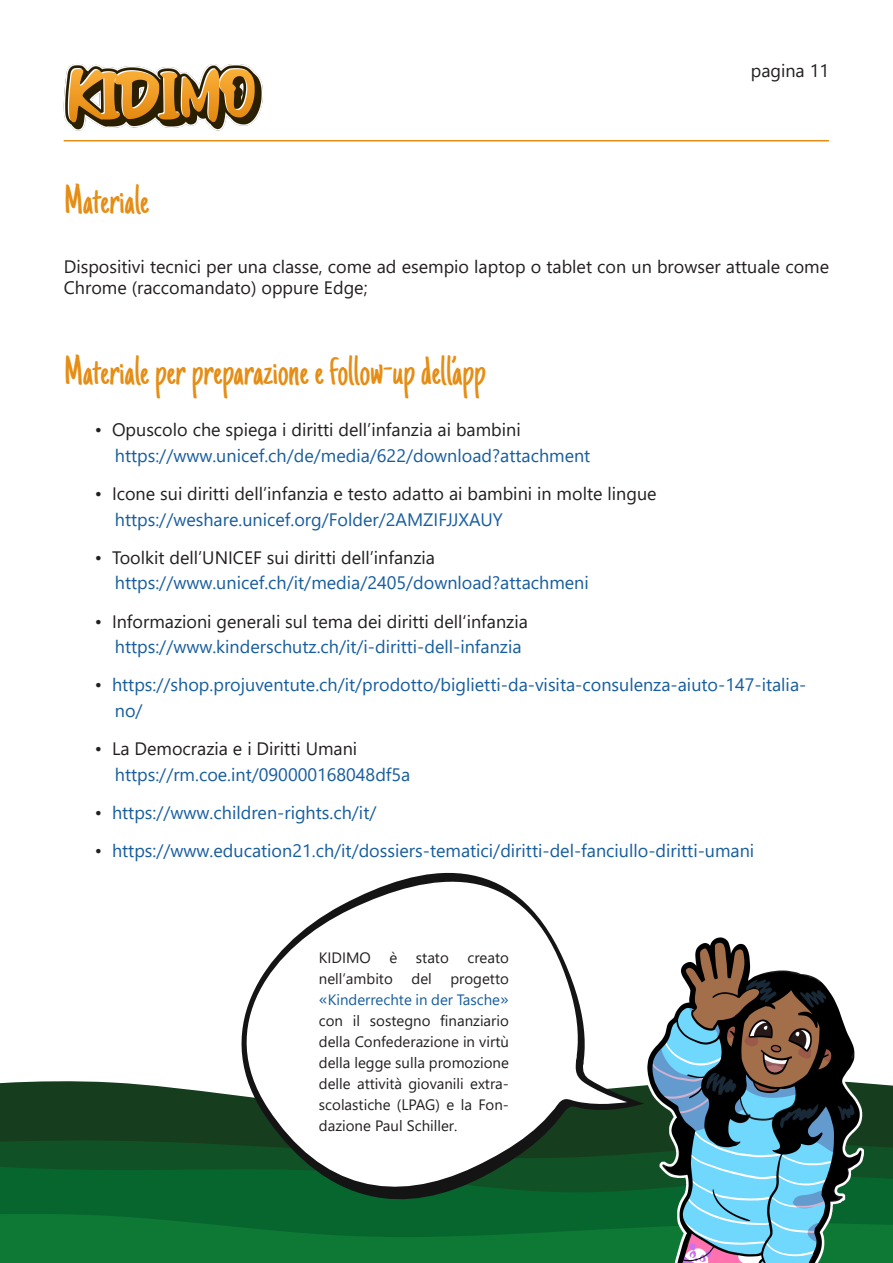
<style>
.page{position:relative;width:893px;height:1263px;background:#fff}
.page>*{position:absolute;margin:0;border:0;box-sizing:border-box;transform-origin:0 0}
.überschrift_2{font:42px "Just Another Hand";color:#e58d14}
.aufzählung_1{font:18px/25.5px "Segoe UI";color:#175d9e}
.Text{font:18px/21.6px "Segoe UI";color:#231f20}
.aufzählung_1-2{font:18px/25.5px "Segoe UI";color:#231f20}
.text_in_box{font:15px/21px "Segoe UI";color:#231f20;text-align:justify}
.s1{color:#231f20}
.s2{color:#175d9e}
</style>
<div class="page">
<hr style="left:64px;top:140px;width:765px;height:1px;background:#e58d14">
<img style="left:64px;top:64px;width:199px;height:67px">
<svg style="left:0;top:1081px;width:893px;height:42px;fill:#163d1e"></svg>
<svg style="left:0;top:1123px;width:893px;height:35px;fill:#163d1e"></svg>
<svg style="left:0;top:1158px;width:893px;height:54px;fill:#07652e"></svg>
<svg style="left:0;top:1212px;width:893px;height:51px;fill:#0d7934"></svg>
<img style="left:646px;top:937px;width:217px;height:326px">
<svg style="left:207px;top:1081px;width:408px;height:137px;fill:#07652e"></svg>
<svg style="left:214px;top:872px;width:391px;height:333px"></svg>
<svg style="left:536px;top:1038px;width:108px;height:88px"></svg>
<p class="überschrift_2" style="left:64px;top:175px;width:87px">Materiale</p>
<p class="Text" style="left:751px;top:58px;width:80px">pagina 11</p>
<p class="Text" style="left:64px;top:254px;width:767px">Dispositivi tecnici per una classe, come ad esempio laptop o tablet con un browser attuale come<br>Chrome (raccomandato) oppure Edge;</p>
<p class="überschrift_2" style="left:64px;top:347px;width:423px">Materiale per preparazione e follow-up dell’app</p>
<p class="aufzählung_1" style="left:115px;top:415px;width:477px;text-indent:-20px"><span class="s1">• Opuscolo che spiega i diritti dell’infanzia ai bambini </span>https://www.unicef.ch/de/media/622/download?attachment</p>
<p class="aufzählung_1-2" style="left:115px;top:479px;width:543px;text-indent:-20px">• Icone sui diritti dell’infanzia e testo adatto ai bambini in molte lingue <span class="s2">https://weshare.unicef.org/Folder/2AMZIFJJXAUY</span></p>
<p class="aufzählung_1" style="left:115px;top:543px;width:475px;text-indent:-20px"><span class="s1">• Toolkit dell’UNICEF sui diritti dell’infanzia </span>https://www.unicef.ch/it/media/2405/download?attachmeni</p>
<p class="aufzählung_1" style="left:115px;top:607px;width:415px;text-indent:-20px"><span class="s1">• Informazioni generali sul tema dei diritti dell‘infanzia </span>https://www.kinderschutz.ch/it/i-diritti-dell-infanzia</p>
<p class="aufzählung_1" style="left:115px;top:670px;width:693px;text-indent:-20px"><span class="s1">•</span> https://shop.projuventute.ch/it/prodotto/biglietti-da-visita-consulenza-aiuto-147-italia&shy;no/</p>
<p class="aufzählung_1" style="left:115px;top:734px;width:297px;text-indent:-20px"><span class="s1">• La Democrazia e i Diritti Umani </span>https://rm.coe.int/090000168048df5a</p>
<p class="aufzählung_1" style="left:95px;top:798px;width:283px"><span class="s1">•</span> https://www.children-rights.ch/it/</p>
<p class="aufzählung_1" style="left:95px;top:836px;width:661px"><span class="s1">•</span> https://www.education21.ch/it/dossiers-tematici/diritti-del-fanciullo-diritti-umani</p>
<p class="text_in_box" style="left:319px;top:946px;width:192px">KIDIMO è stato creato nell‘ambito del progetto <span class="s2">«Kinderrechte in der Tasche» </span>con il sostegno finanziario della Confederazione in virtù della legge sulla promozione delle attività giovanili extra&shy;scolastiche (LPAG) e la Fon&shy;dazione Paul Schiller.</p>
</div>
